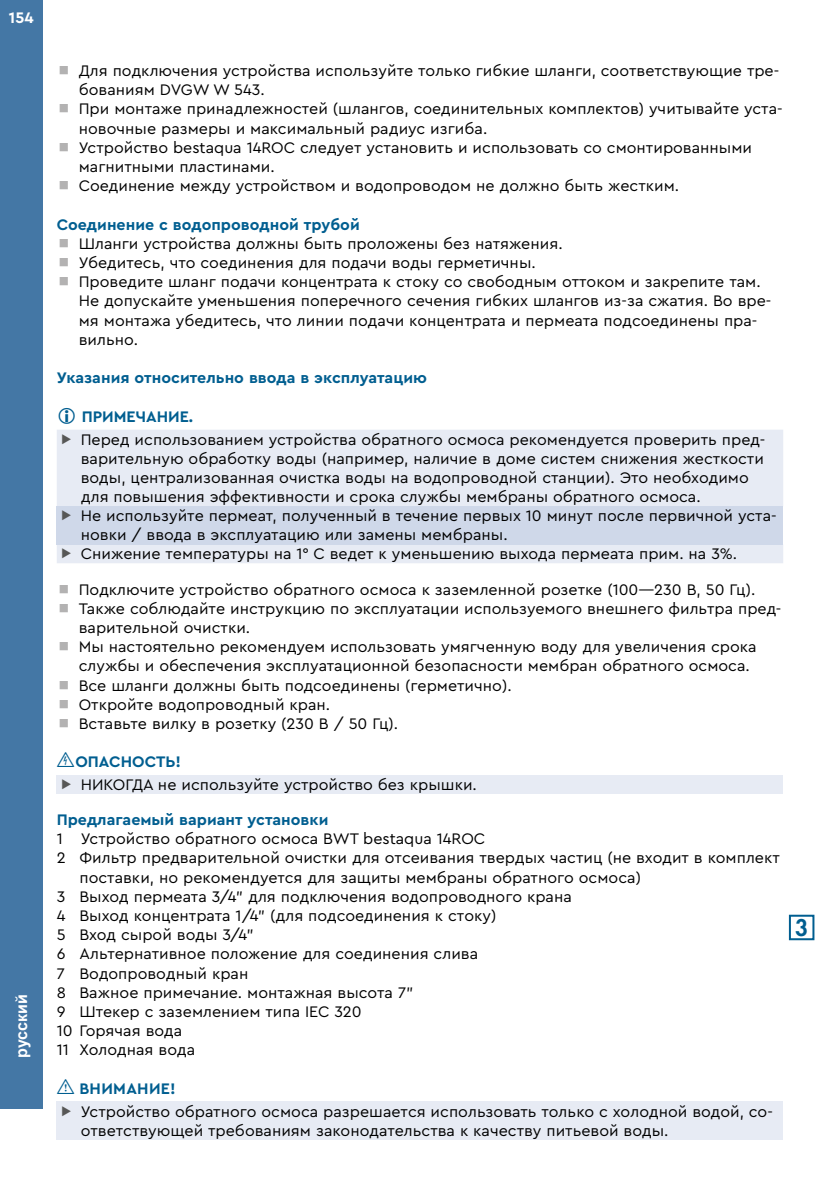
<style>
.page{position:relative;width:840px;height:1191px;background:#fff}
.page>*{position:absolute;margin:0;border:0;box-sizing:border-box;transform-origin:0 0}
.AbbNr{font:800 22px "Futura Com";color:#005e90}
.t1{font:16px/19.2px "Cera PRO";color:#000}
.copy_fett{font:700 16px "Cera PRO";color:#005e90}
.copy_fett-2{font:700 16px "Cera PRO";letter-spacing:.02em;color:#005e90}
.t2{font:700 16px "Arial";color:#fff}
.t3{font:700 16px "Cera PRO";color:#fff}
.s1{font-family:"tables";font-weight:400;font-size:20px}
</style>
<div class="page">
<div style="left:0;top:0;width:43px;height:1108px;background:#4477a5"></div>
<div style="left:57px;top:430px;width:725px;height:133px;background:#e7ebf4"></div>
<div style="left:57px;top:506px;width:725px;height:38px;background:#cfd8e9"></div>
<div style="left:57px;top:775px;width:725px;height:19px;background:#e7ebf4"></div>
<div style="left:57px;top:1101px;width:725px;height:39px;background:#e7ebf4"></div>
<div style="left:788px;top:914px;width:26px;height:26px;border:2px solid #005e90"></div>
<svg style="left:62px;top:433px;width:9px;height:11px"></svg>
<svg style="left:62px;top:548px;width:9px;height:10px"></svg>
<p class="t3" style="left:9px;top:7px;width:26px">154</p>
<p class="t2" style="left:11px;top:1057px;width:65px;rotate:-90deg">русский</p>
<p class="t1" style="left:79px;top:60px;width:701px">Для подключения устройства используйте только гибкие шланги, соответствующие тре&shy;бованиям DVGW W 543.</p>
<p class="t1" style="left:79px;top:99px;width:705px">При монтаже принадлежностей (шлангов, соединительных комплектов) учитывайте уста&shy;новочные размеры и максимальный радиус изгиба.</p>
<p class="t1" style="left:79px;top:137px;width:674px">Устройство bestaqua 14ROC следует установить и использовать со смонтированными магнитными пластинами.</p>
<p class="t1" style="left:79px;top:175px;width:601px">Соединение между устройством и водопроводом не должно быть жестким.</p>
<p class="copy_fett" style="left:57px;top:213px;width:304px">Соединение с водопроводной трубой</p>
<p class="t1" style="left:79px;top:233px;width:485px">Шланги устройства должны быть проложены без натяжения.</p>
<p class="t1" style="left:79px;top:252px;width:458px">Убедитесь, что соединения для подачи воды герметичны.</p>
<p class="t1" style="left:79px;top:271px;width:693px">Проведите шланг подачи концентрата к стоку со свободным оттоком и закрепите там.<br>Не допускайте уменьшения поперечного сечения гибких шлангов из-за сжатия. Во вре&shy;мя монтажа убедитесь, что линии подачи концентрата и пермеата подсоединены пра&shy;вильно.</p>
<p class="copy_fett" style="left:57px;top:367px;width:371px">Указания относительно ввода в эксплуатацию</p>
<p class="copy_fett" style="left:82px;top:405px;width:113px">ПРИМЕЧАНИЕ.</p>
<p class="t1" style="left:81px;top:429px;width:685px">Перед использованием устройства обратного осмоса рекомендуется проверить пред&shy;варительную обработку воды (например, наличие в доме систем снижения жесткости воды, централизованная очистка воды на водопроводной станции). Это необходимо для повышения эффективности и срока службы мембраны обратного осмоса.</p>
<p class="t1" style="left:81px;top:505px;width:697px">Не используйте пермеат, полученный в течение первых 10 минут после первичной уста&shy;новки / ввода в эксплуатацию или замены мембраны.</p>
<p class="t1" style="left:81px;top:543px;width:657px">Снижение температуры на 1° C ведет к уменьшению выхода пермеата прим. на 3%.</p>
<p class="t1" style="left:79px;top:579px;width:677px">Подключите устройство обратного осмоса к заземленной розетке (100—230 В, 50 Гц).</p>
<p class="t1" style="left:79px;top:598px;width:703px">Также соблюдайте инструкцию по эксплуатации используемого внешнего фильтра пред&shy;варительной очистки.</p>
<p class="t1" style="left:79px;top:636px;width:679px">Мы настоятельно рекомендуем использовать умягченную воду для увеличения срока службы и обеспечения эксплуатационной безопасности мембран обратного осмоса.</p>
<p class="t1" style="left:79px;top:675px;width:434px">Все шланги должны быть подсоединены (герметично).</p>
<p class="t1" style="left:79px;top:694px;width:253px">Откройте водопроводный кран.</p>
<p class="t1" style="left:79px;top:713px;width:321px">Вставьте вилку в розетку (230 В / 50 Гц).</p>
<p class="copy_fett" style="left:57px;top:751px;width:126px"><span class="s1">H</span> ОПАСНОСТЬ!</p>
<p class="t1" style="left:81px;top:774px;width:397px">НИКОГДА не используйте устройство без крышки.</p>
<p class="copy_fett" style="left:57px;top:809px;width:273px">Предлагаемый вариант установки</p>
<p class="t1" style="left:57px;top:828px;width:430px">1 Устройство обратного осмоса BWT bestaqua 14ROC</p>
<p class="t1" style="left:79px;top:847px;width:701px;text-indent:-23px">2 Фильтр предварительной очистки для отсеивания твердых частиц (не входит в комплект поставки, но рекомендуется для защиты мембраны обратного осмоса)</p>
<p class="t1" style="left:57px;top:886px;width:516px">3 Выход пермеата 3/4" для подключения водопроводного крана</p>
<p class="t1" style="left:57px;top:905px;width:441px">4 Выход концентрата 1/4" (для подсоединения к стоку)</p>
<p class="t1" style="left:57px;top:924px;width:198px">5 Вход сырой воды 3/4"</p>
<p class="t1" style="left:57px;top:943px;width:423px">6 Альтернативное положение для соединения слива</p>
<p class="t1" style="left:57px;top:963px;width:193px">7 Водопроводный кран</p>
<p class="t1" style="left:57px;top:982px;width:358px">8 Важное примечание. монтажная высота 7"</p>
<p class="t1" style="left:57px;top:1001px;width:306px">9 Штекер с заземлением типа IEC 320</p>
<p class="t1" style="left:57px;top:1020px;width:127px">10 Горячая вода</p>
<p class="t1" style="left:57px;top:1039px;width:140px">11 Холодная вода</p>
<p class="copy_fett-2" style="left:57px;top:1077px;width:120px"><span class="s1">I</span> ВНИМАНИЕ!</p>
<p class="t1" style="left:81px;top:1101px;width:693px">Устройство обратного осмоса разрешается использовать только с холодной водой, со&shy;ответствующей требованиям законодательства к качеству питьевой воды.</p>
<p class="AbbNr" style="left:794px;top:911px;width:14px">3</p>
</div>
